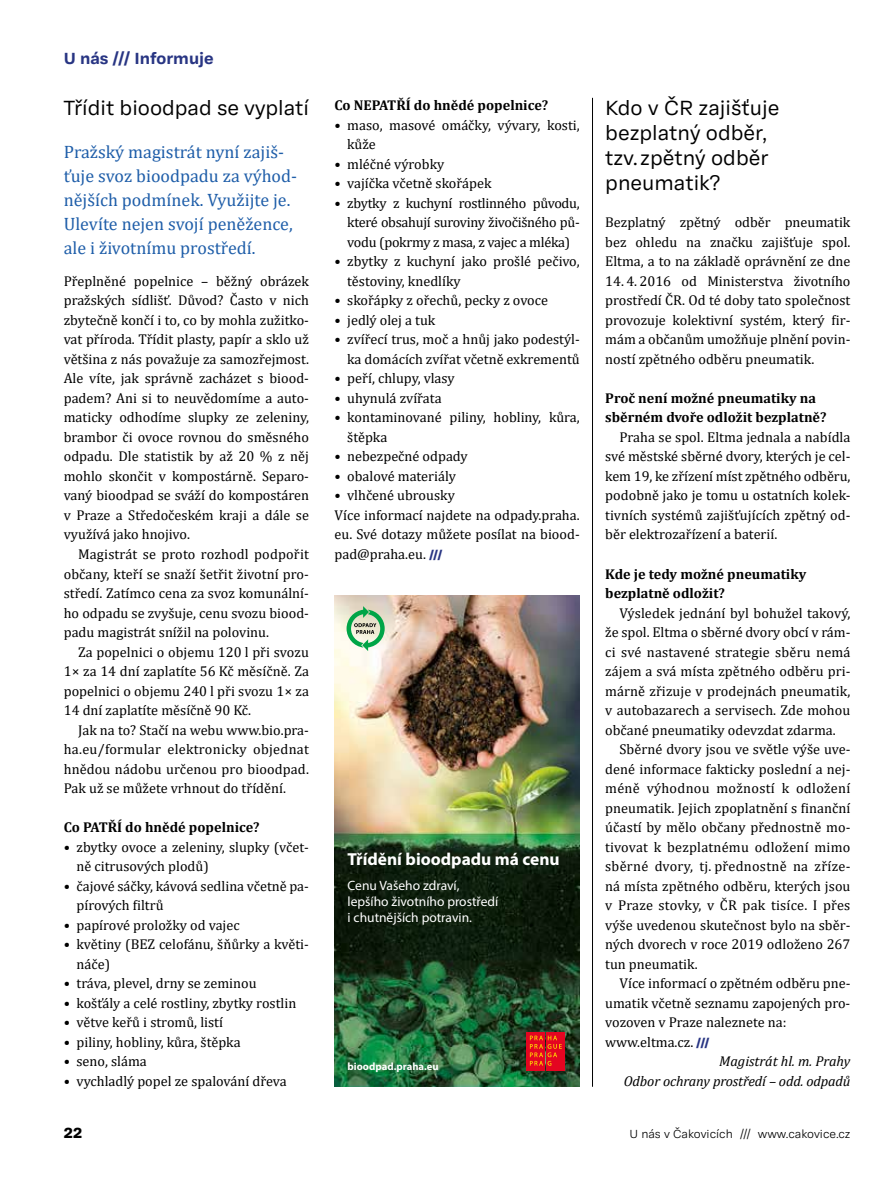
<style>
.page{position:relative;width:893px;height:1191px;background:#fff}
.page>*{position:absolute;margin:0;border:0;box-sizing:border-box;transform-origin:0 0}
.t1{font:21px/25.2px "Adapter PE Text";color:#000}
.t2{font:18px/24px "Cambria";color:#1f5ea9}
.t3{font:700 17.4px "Myriad Pro";color:#fff}
.t4{font:700 16.5px "Adapter PE Text";color:#283583}
.t5{font:15px "Adapter PE Text Eb";color:#000}
.t6{font:14.25px/19.5px "Cambria";color:#000;text-align:justify}
.t7{font:700 14.25px/19.5px "Cambria";color:#000}
.t8{font:italic 14.25px "Cambria";letter-spacing:-.01em;color:#000}
.t9{font:13.5px/16.2px "Myriad Pro";color:#fff}
.t10{font:300 12px "Adapter PE Text";color:#000}
.t11{font:700 10.65px "Myriad Pro";color:#fff}
.s1{font-family:"Adapter PE Text Eb";font-size:12px;color:#283583}
</style>
<div class="page">
<img style="left:334px;top:595px;width:246px;height:491px">
<svg style="left:347px;top:606px;width:38px;height:45px;background:#a0cba4"></svg>
<div style="left:526px;top:1032px;width:19px;height:38px;background:#e40521"></div>
<div style="left:546px;top:1032px;width:18px;height:38px;background:#e40521"></div>
<svg style="left:530px;top:1035px;width:32px;height:30px"></svg>
<hr style="left:592px;top:98px;width:1px;height:988px;background:#000">
<p class="t4" style="left:64px;top:45px;width:151px">U nás /// Informuje</p>
<h1 class="t1" style="left:64px;top:93px;width:247px">Třídit bioodpad se vyplatí</h1>
<p class="t2" style="left:64px;top:140px;width:235px">Pražský magistrát nyní zajiš&shy;ťuje svoz bioodpadu za výhod&shy;nějších podmínek. Využijte je.<br>Ulevíte nejen svojí peněžence, ale i životnímu prostředí.</p>
<p class="t6" style="left:64px;top:271px;width:247px">Přeplněné popelnice – běžný obrázek pražských sídlišť. Důvod? Často v nich zbytečně končí i to, co by mohla zužitko&shy;vat příroda. Třídit plasty, papír a sklo už většina z nás považuje za samozřejmost.<br>Ale víte, jak správně zacházet s biood&shy;padem? Ani si to neuvědomíme a auto&shy;maticky odhodíme slupky ze zeleniny, brambor či ovoce rovnou do směsného odpadu. Dle statistik by až 20 % z něj mohlo skončit v kompostárně. Separo&shy;vaný bioodpad se sváží do kompostáren v Praze a Středočeském kraji a dále se využívá jako hnojivo.</p>
<p class="t6" style="left:64px;top:544px;width:247px;text-indent:14px">Magistrát se proto rozhodl podpořit občany, kteří se snaží šetřit životní pro&shy;středí. Zatímco cena za svoz komunální&shy;ho odpadu se zvyšuje, cenu svozu biood&shy;padu magistrát snížil na polovinu.</p>
<p class="t6" style="left:64px;top:642px;width:247px;text-indent:14px">Za popelnici o objemu 120 l při svozu 1× za 14 dní zaplatíte 56 Kč měsíčně. Za popelnici o objemu 240 l při svozu 1× za 14 dní zaplatíte měsíčně 90 Kč.</p>
<p class="t6" style="left:64px;top:720px;width:247px;text-indent:14px">Jak na to? Stačí na webu www.bio.pra&shy;ha.eu/formular elektronicky objednat hnědou nádobu určenou pro bioodpad.<br>Pak už se můžete vrhnout do třídění.</p>
<p class="t7" style="left:64px;top:817px;width:197px">Co PATŘÍ do hnědé popelnice?</p>
<p class="t6" style="left:77px;top:837px;width:234px;text-indent:-13px">• zbytky ovoce a zeleniny, slupky (včet&shy;ně citrusových plodů)</p>
<p class="t6" style="left:77px;top:876px;width:234px;text-indent:-13px">• čajové sáčky, kávová sedlina včetně pa&shy;pírových filtrů</p>
<p class="t6" style="left:64px;top:915px;width:177px">• papírové proložky od vajec</p>
<p class="t6" style="left:77px;top:934px;width:234px;text-indent:-13px">• květiny (BEZ celofánu, šňůrky a květi&shy;náče)</p>
<p class="t6" style="left:64px;top:973px;width:194px">• tráva, plevel, drny se zeminou</p>
<p class="t6" style="left:64px;top:993px;width:234px">• košťály a celé rostliny, zbytky rostlin</p>
<p class="t6" style="left:64px;top:1012px;width:161px">• větve keřů i stromů, listí</p>
<p class="t6" style="left:64px;top:1031px;width:178px">• piliny, hobliny, kůra, štěpka</p>
<p class="t6" style="left:64px;top:1051px;width:85px">• seno, sláma</p>
<p class="t6" style="left:64px;top:1070px;width:224px">• vychladlý popel ze spalování dřeva</p>
<p class="t7" style="left:334px;top:95px;width:215px">Co NEPATŘÍ do hnědé popelnice?</p>
<p class="t6" style="left:347px;top:115px;width:234px;text-indent:-13px">• maso, masové omáčky, vývary, kosti, kůže</p>
<p class="t6" style="left:334px;top:154px;width:111px">• mléčné výrobky</p>
<p class="t6" style="left:334px;top:174px;width:158px">• vajíčka včetně skořápek</p>
<p class="t6" style="left:347px;top:193px;width:234px;text-indent:-13px">• zbytky z kuchyní rostlinného původu, které obsahují suroviny živočišného pů&shy;vodu (pokrmy z masa, z vajec a mléka)</p>
<p class="t6" style="left:347px;top:252px;width:234px;text-indent:-13px">• zbytky z kuchyní jako prošlé pečivo, těstoviny, knedlíky</p>
<p class="t6" style="left:334px;top:291px;width:215px">• skořápky z ořechů, pecky z ovoce</p>
<p class="t6" style="left:334px;top:310px;width:102px">• jedlý olej a tuk</p>
<p class="t6" style="left:334px;top:330px;width:247px;text-align:right">• zvířecí trus, moč a hnůj jako podestýl&shy;ka domácích zvířat včetně exkrementů</p>
<p class="t6" style="left:334px;top:369px;width:122px">• peří, chlupy, vlasy</p>
<p class="t6" style="left:334px;top:388px;width:109px">• uhynulá zvířata</p>
<p class="t6" style="left:347px;top:408px;width:234px;text-indent:-13px">• kontaminované piliny, hobliny, kůra, štěpka</p>
<p class="t6" style="left:334px;top:447px;width:135px">• nebezpečné odpady</p>
<p class="t6" style="left:334px;top:466px;width:123px">• obalové materiály</p>
<p class="t6" style="left:334px;top:486px;width:247px;text-align:left">• vlhčené ubrousky<br>Více informací najdete na odpady.praha. eu. Své dotazy můžete posílat na biood&shy;pad@praha.eu. <span class="s1">///</span></p>
<p class="t3" style="left:348px;top:853px;width:214px">Třídění bioodpadu má cenu</p>
<p class="t9" style="left:348px;top:878px;width:152px">Cenu Vašeho zdraví, lepšího životního prostředí i chutnějších potravin.</p>
<p class="t9" style="left:348px;top:877px;width:152px">lepšího životního prostředí i chutnějších potravin.</p>
<p class="t11" style="left:348px;top:1062px;width:93px">bioodpad.praha.eu</p>
<h1 class="t1" style="left:605px;top:93px;width:176px">Kdo v ČR zajišťuje bezplatný odběr, tzv. zpětný odběr pneumatik?</h1>
<p class="t6" style="left:605px;top:213px;width:247px">Bezplatný zpětný odběr pneumatik bez ohledu na značku zajišťuje spol.<br>Eltma, a to na základě oprávnění ze dne</p>
<p class="t6" style="left:605px;top:271px;width:247px">14. 4. 2016 od Ministerstva životního prostředí ČR. Od té doby tato společnost provozuje kolektivní systém, který fir&shy;mám a občanům umožňuje plnění povin&shy;ností zpětného odběru pneumatik.</p>
<p class="t7" style="left:605px;top:388px;width:223px">Proč není možné pneumatiky na sběrném dvoře odložit bezplatně?</p>
<p class="t6" style="left:605px;top:427px;width:247px;text-indent:14px">Praha se spol. Eltma jednala a nabídla své městské sběrné dvory, kterých je cel&shy;kem 19, ke zřízení míst zpětného odběru, podobně jako je tomu u ostatních kolek&shy;tivních systémů zajišťujících zpětný od&shy;běr elektrozařízení a baterií.</p>
<p class="t7" style="left:605px;top:563px;width:203px">Kde je tedy možné pneumatiky bezplatně odložit?</p>
<p class="t6" style="left:605px;top:603px;width:247px;text-indent:14px">Výsledek jednání byl bohužel takový, že spol. Eltma o sběrné dvory obcí v rám&shy;ci své nastavené strategie sběru nemá zájem a svá místa zpětného odběru pri&shy;márně zřizuje v prodejnách pneumatik, v autobazarech a servisech. Zde mohou občané pneumatiky odevzdat zdarma.</p>
<p class="t6" style="left:605px;top:739px;width:247px;text-indent:14px">Sběrné dvory jsou ve světle výše uve&shy;dené informace fakticky poslední a nej&shy;méně výhodnou možností k odložení pneumatik. Jejich zpoplatnění s finanční účastí by mělo občany přednostně mo&shy;tivovat k bezplatnému odložení mimo sběrné dvory, tj. přednostně na zříze&shy;ná místa zpětného odběru, kterých jsou v Praze stovky, v ČR pak tisíce. I přes výše uvedenou skutečnost bylo na sběr&shy;ných dvorech v roce 2019 odloženo 267 tun pneumatik.</p>
<p class="t6" style="left:619px;top:973px;width:232px">Více informací o zpětném odběru pne-</p>
<p class="t6" style="left:605px;top:992px;width:247px">umatik včetně seznamu zapojených pro-</p>
<p class="t6" style="left:605px;top:1012px;width:183px">vozoven v Praze naleznete na:</p>
<p class="t6" style="left:605px;top:1031px;width:106px">www.eltma.cz. <span class="s1">///</span></p>
<p class="t8" style="left:719px;top:1051px;width:133px">Magistrát hl. m. Prahy</p>
<p class="t8" style="left:624px;top:1070px;width:228px">Odbor ochrany prostředí – odd. odpadů</p>
<p class="t5" style="left:64px;top:1121px;width:20px">22</p>
<p class="t10" style="left:630px;top:1125px;width:222px">U nás v Čakovicích /// www.cakovice.cz</p>
</div>
